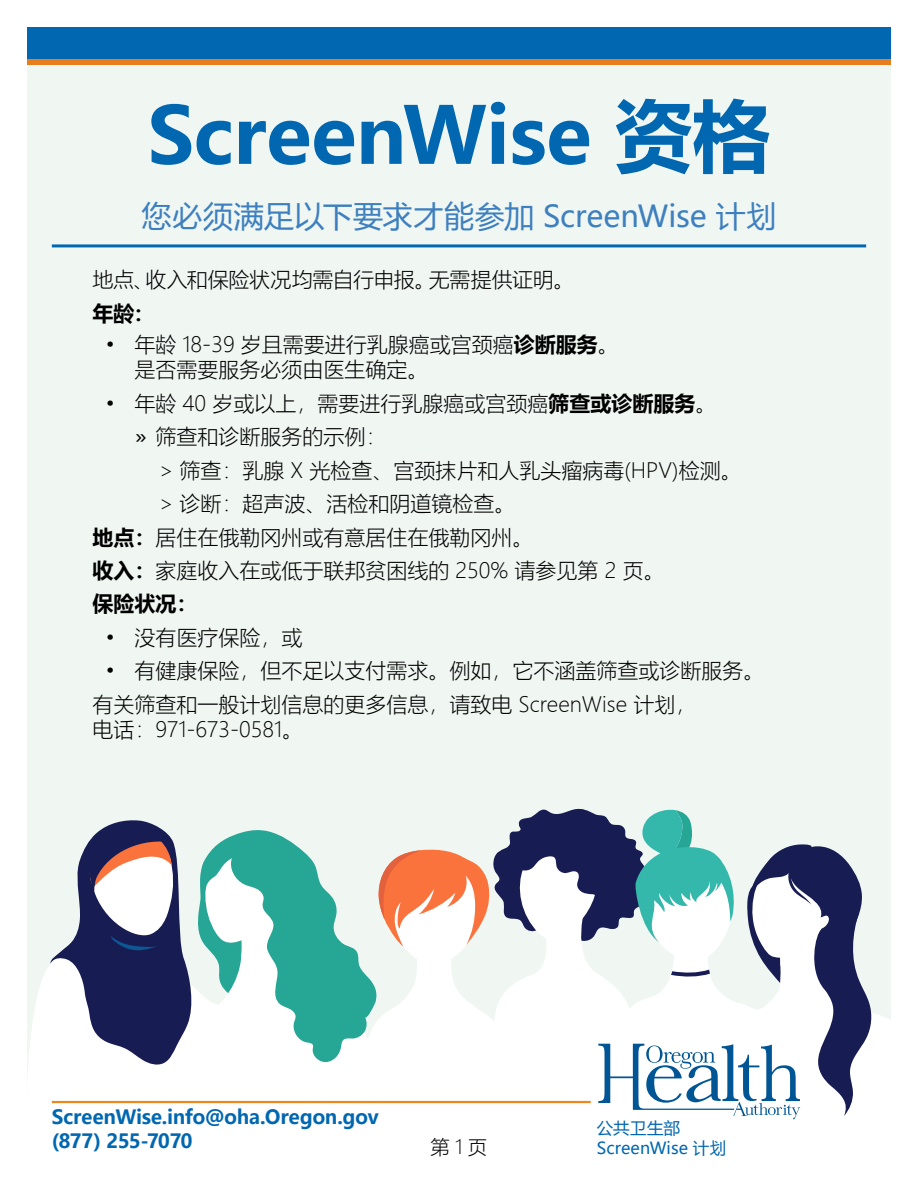
<style>
.page{position:relative;width:918px;height:1188px;background:#fff}
.page>*{position:absolute;margin:0;border:0;box-sizing:border-box;transform-origin:0 0}
.t1{font:700 78px "Microsoft Ya Hei";letter-spacing:-.005em;color:#0067b0}
.t2{font:30px "Microsoft Ya Hei";color:#3e80bf}
.Body_14_A_1_4_5{font:300 21px/25.2px "Microsoft Ya Hei";color:#000}
.Body{font:300 21px "Microsoft Ya Hei";letter-spacing:-.015em;color:#000}
.Body_14_A_1_4_5-2{font:700 21px "Microsoft Ya Hei";color:#000}
.Body-2{font:700 21px "Microsoft Ya Hei";color:#000}
.Body-3{font:700 19.5px/24px "Microsoft Ya Hei";letter-spacing:-.015em;color:#0067b0}
.Body-4{font:300 19.5px "Microsoft Ya Hei";color:#000}
.t3{font:16.5px "Microsoft Ya Hei";letter-spacing:.005em;color:#0067b0}
.s1{font-weight:700}
.s2{font-weight:400}
</style>
<div class="page">
<div style="left:27px;top:43px;width:864px;height:1145px;background:#f0f7f3"></div>
<div style="left:27px;top:965px;width:864px;height:223px;background:#fff"></div>
<svg style="left:27px;top:58px;width:864px;height:6px;background:#c17936"></svg>
<div style="left:27px;top:27px;width:864px;height:31px;background:#0067b0"></div>
<hr style="left:52px;top:244px;width:814px;height:3px;background:#0067b0">
<svg style="left:50px;top:808px;width:823px;height:311px"></svg>
<p class="t1" style="left:147px;top:81px;width:625px">ScreenWise 资格</p>
<h2 class="t2" style="left:142px;top:196px;width:636px">您必须满足以下要求才能参加 ScreenWise 计划</h2>
<p class="Body" style="left:92px;top:266px;width:484px">地点、收入和保险状况均需自行申报。无需提供证明。</p>
<p class="Body-2" style="left:92px;top:299px;width:64px">年龄：</p>
<p class="Body_14_A_1_4_5" style="left:134px;top:332px;width:486px;text-indent:-28px">• 年龄 18-39 岁且需要进行乳腺癌或宫颈癌<span class="s1">诊断服务</span>。是否需要服务必须由医生确定。</p>
<p class="Body_14_A_1_4_5" style="left:106px;top:390px;width:612px">• 年龄 40 岁或以上，需要进行乳腺癌或宫颈癌<span class="s1">筛查或诊断服务</span>。</p>
<p class="Body_14_A_1_4_5" style="left:135px;top:424px;width:253px"><span class="s2">»</span> 筛查和诊断服务的示例：</p>
<p class="Body_14_A_1_4_5" style="left:159px;top:457px;width:584px">&gt; 筛查：乳腺 X 光检查、宫颈抹片和人乳头瘤病毒(HPV)检测。</p>
<p class="Body_14_A_1_4_5" style="left:159px;top:491px;width:358px">&gt; 诊断：超声波、活检和阴道镜检查。</p>
<p class="Body_14_A_1_4_5" style="left:92px;top:524px;width:442px"><span class="s1">地点：</span>居住在俄勒冈州或有意居住在俄勒冈州。</p>
<p class="Body_14_A_1_4_5" style="left:92px;top:557px;width:574px"><span class="s1">收入：</span>家庭收入在或低于联邦贫困线的 250% 请参见第 2 页。</p>
<p class="Body_14_A_1_4_5-2" style="left:92px;top:589px;width:106px">保险状况：</p>
<p class="Body_14_A_1_4_5" style="left:106px;top:624px;width:198px">• 没有医疗保险，或</p>
<p class="Body_14_A_1_4_5" style="left:106px;top:658px;width:660px">• 有健康保险，但不足以支付需求。例如，它不涵盖筛查或诊断服务。</p>
<p class="Body_14_A_1_4_5" style="left:92px;top:691px;width:606px">有关筛查和一般计划信息的更多信息，请致电 ScreenWise 计划，电话：971-673-0581。</p>
<p class="Body-3" style="left:52px;top:1105px;width:328px">ScreenWise.info@oha.Oregon.gov (877) 255-7070</p>
<p class="Body-4" style="left:431px;top:1134px;width:58px">第 1 页</p>
<p class="t3" style="left:597px;top:1117px;width:85px">公共卫生部</p>
<p class="t3" style="left:597px;top:1137px;width:131px">ScreenWise 计划</p>
</div>
